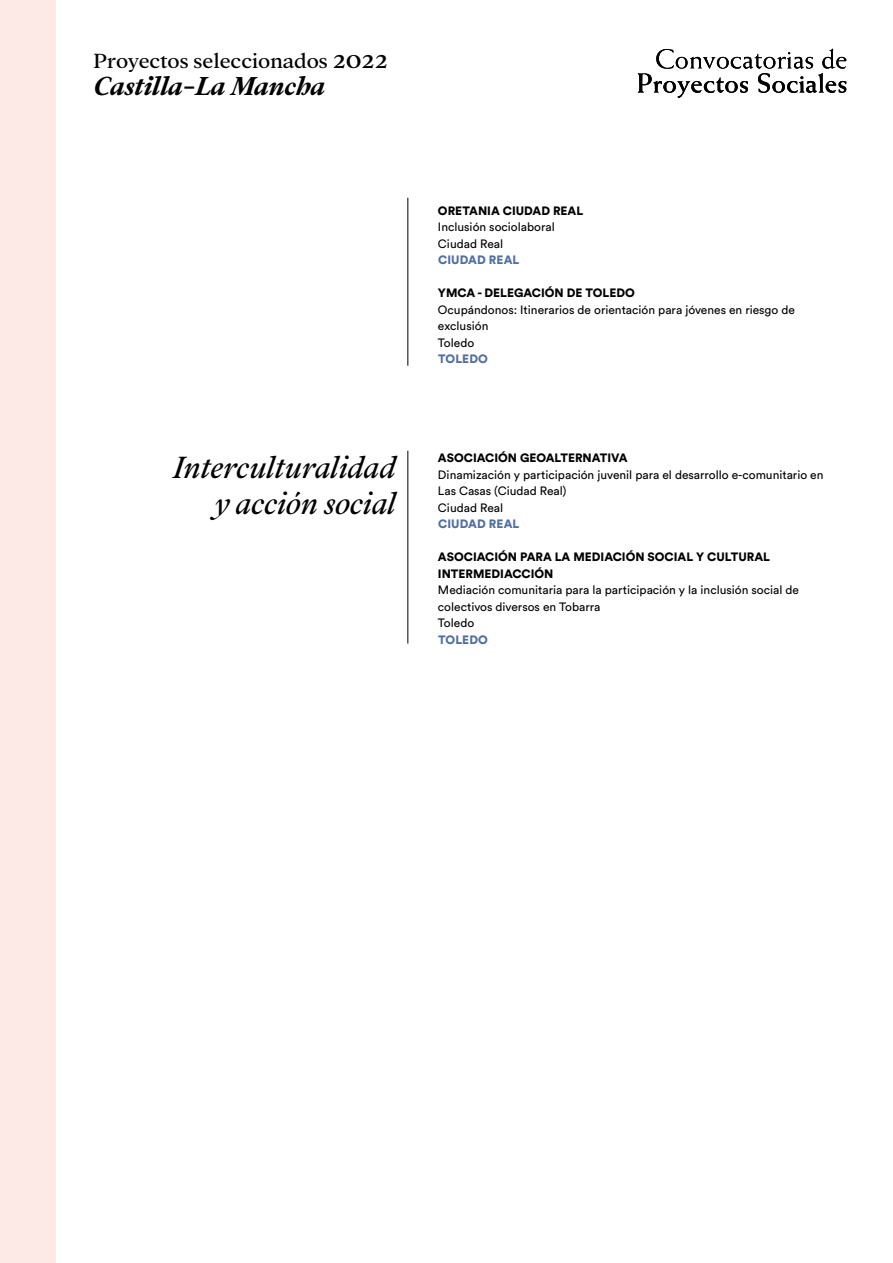
<style>
.page{position:relative;width:893px;height:1263px;background:#fff}
.page>*{position:absolute;margin:0;border:0;box-sizing:border-box;transform-origin:0 0}
.t1{font:italic 33.75px/35.8px "Addington CF";color:#000;text-align:right}
.t2{font:italic 700 28.5px "Addington CF";color:#000}
.t3{font:22.5px "Addington CF";letter-spacing:-.005em;color:#000}
.t4{font:12px/16.5px "Circular Std";color:#000}
.t5{font:900 12px/16.5px "Circular Std";color:#000}
.t6{font:900 12px "Circular Std";letter-spacing:.01em;color:#506e9f}
.s1{font-size:29.25px}
</style>
<div class="page">
<svg style="left:638px;top:49px;width:208px;height:49px"></svg>
<hr style="left:407px;top:198px;width:1px;height:168px;background:#000">
<hr style="left:407px;top:451px;width:1px;height:192px;background:#000">
<div style="left:0;top:0;width:55px;height:1263px;background:#fdeae6"></div>
<h3 class="t3" style="left:94px;top:48px;width:296px">Proyectos seleccionados <span class="s1">2022</span></h3>
<h2 class="t2" style="left:94px;top:69px;width:233px">Castilla-La Mancha</h2>
<h1 class="t1" style="left:173px;top:450px;width:224px">Interculturalidad y acción social</h1>
<p class="t5" style="left:438px;top:202px;width:147px">ORETANIA CIUDAD REAL</p>
<p class="t4" style="left:438px;top:218px;width:118px">Inclusión sociolaboral<br>Ciudad Real</p>
<p class="t6" style="left:438px;top:252px;width:83px">CIUDAD REAL</p>
<p class="t5" style="left:438px;top:284px;width:198px">YMCA - DELEGACIÓN DE TOLEDO</p>
<p class="t4" style="left:438px;top:301px;width:358px">Ocupándonos: Itinerarios de orientación para jóvenes en riesgo de exclusión<br>Toledo</p>
<p class="t6" style="left:438px;top:351px;width:51px">TOLEDO</p>
<p class="t5" style="left:438px;top:449px;width:191px">ASOCIACIÓN GEOALTERNATIVA</p>
<p class="t4" style="left:438px;top:466px;width:387px">Dinamización y participación juvenil para el desarrollo e-comunitario en<br>Las Casas (Ciudad Real)<br>Ciudad Real</p>
<p class="t6" style="left:438px;top:516px;width:83px">CIUDAD REAL</p>
<p class="t5" style="left:438px;top:548px;width:334px">ASOCIACIÓN PARA LA MEDIACIÓN SOCIAL Y CULTURAL<br>INTERMEDIACCIÓN</p>
<p class="t4" style="left:438px;top:581px;width:363px">Mediación comunitaria para la participación y la inclusión social de colectivos diversos en Tobarra<br>Toledo</p>
<p class="t6" style="left:438px;top:631px;width:51px">TOLEDO</p>
</div>
